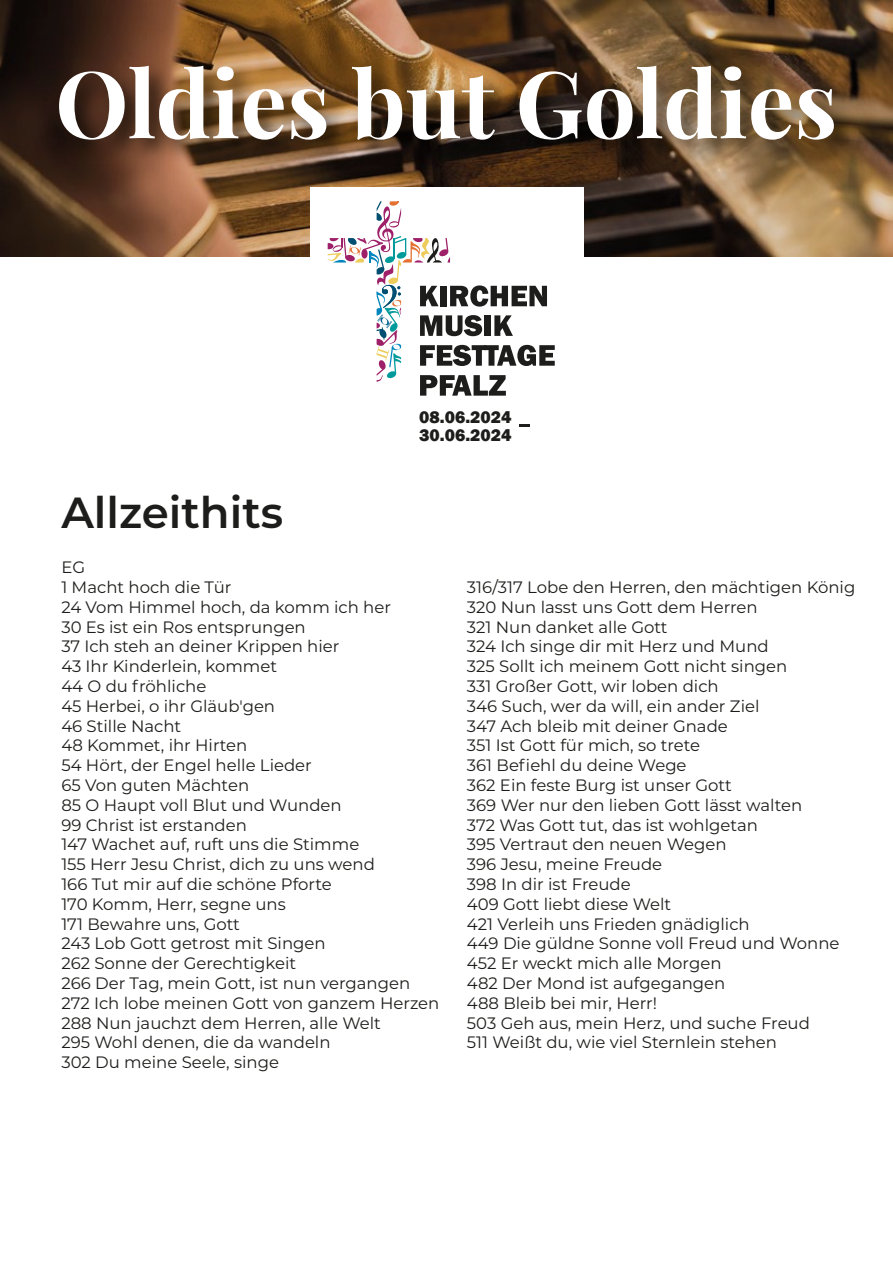
<style>
.page{position:relative;width:893px;height:1263px;background:#fff}
.page>*{position:absolute;margin:0;border:0;box-sizing:border-box;transform-origin:0 0}
.t1{font:700 92.7px "Playfair Display";color:#fff}
.t2{font:600 43.5px "Montserrat";color:#1d1d1b}
.t3{font:800 17.55px/18.3px "Franklin Gothic";color:#1d1d1b}
.t4{font:16.5px/19.8px "Montserrat";color:#1d1d1b}
</style>
<div class="page">
<svg style="left:0;top:0;width:893px;height:256px"></svg>
<img style="left:43px;top:47px;width:828px;height:147px">
<div style="left:310px;top:188px;width:273px;height:317px;background:#fff"></div>
<svg style="left:328px;top:201px;width:227px;height:195px"></svg>
<svg style="left:520px;top:424px;width:10px;height:3px"></svg>
<h1 class="t1" style="left:55px;top:30px;width:784px">Oldies but Goldies</h1>
<h2 class="t2" style="left:61px;top:481px;width:223px">Allzeithits</h2>
<p class="t3" style="left:419px;top:408px;width:94px">08.06.2024<br>30.06.2024</p>
<p class="t4" style="left:61px;top:557px;width:380px">EG<br>1 Macht hoch die Tür<br>24 Vom Himmel hoch, da komm ich her<br>30 Es ist ein Ros entsprungen<br>37 Ich steh an deiner Krippen hier<br>43 Ihr Kinderlein, kommet<br>44 O du fröhliche<br>45 Herbei, o ihr Gläub'gen<br>46 Stille Nacht<br>48 Kommet, ihr Hirten<br>54 Hört, der Engel helle Lieder<br>65 Von guten Mächten<br>85 O Haupt voll Blut und Wunden<br>99 Christ ist erstanden<br>147 Wachet auf, ruft uns die Stimme<br>155 Herr Jesu Christ, dich zu uns wend<br>166 Tut mir auf die schöne Pforte<br>170 Komm, Herr, segne uns<br>171 Bewahre uns, Gott<br>243 Lob Gott getrost mit Singen<br>262 Sonne der Gerechtigkeit<br>266 Der Tag, mein Gott, ist nun vergangen<br>272 Ich lobe meinen Gott von ganzem Herzen<br>288 Nun jauchzt dem Herren, alle Welt<br>295 Wohl denen, die da wandeln<br>302 Du meine Seele, singe</p>
<p class="t4" style="left:467px;top:577px;width:390px">316/317 Lobe den Herren, den mächtigen König<br>320 Nun lasst uns Gott dem Herren<br>321 Nun danket alle Gott<br>324 Ich singe dir mit Herz und Mund<br>325 Sollt ich meinem Gott nicht singen<br>331 Großer Gott, wir loben dich<br>346 Such, wer da will, ein ander Ziel<br>347 Ach bleib mit deiner Gnade<br>351 Ist Gott für mich, so trete<br>361 Befiehl du deine Wege<br>362 Ein feste Burg ist unser Gott<br>369 Wer nur den lieben Gott lässt walten<br>372 Was Gott tut, das ist wohlgetan<br>395 Vertraut den neuen Wegen<br>396 Jesu, meine Freude<br>398 In dir ist Freude<br>409 Gott liebt diese Welt<br>421 Verleih uns Frieden gnädiglich<br>449 Die güldne Sonne voll Freud und Wonne<br>452 Er weckt mich alle Morgen<br>482 Der Mond ist aufgegangen<br>488 Bleib bei mir, Herr!<br>503 Geh aus, mein Herz, und suche Freud<br>511 Weißt du, wie viel Sternlein stehen</p>
</div>
